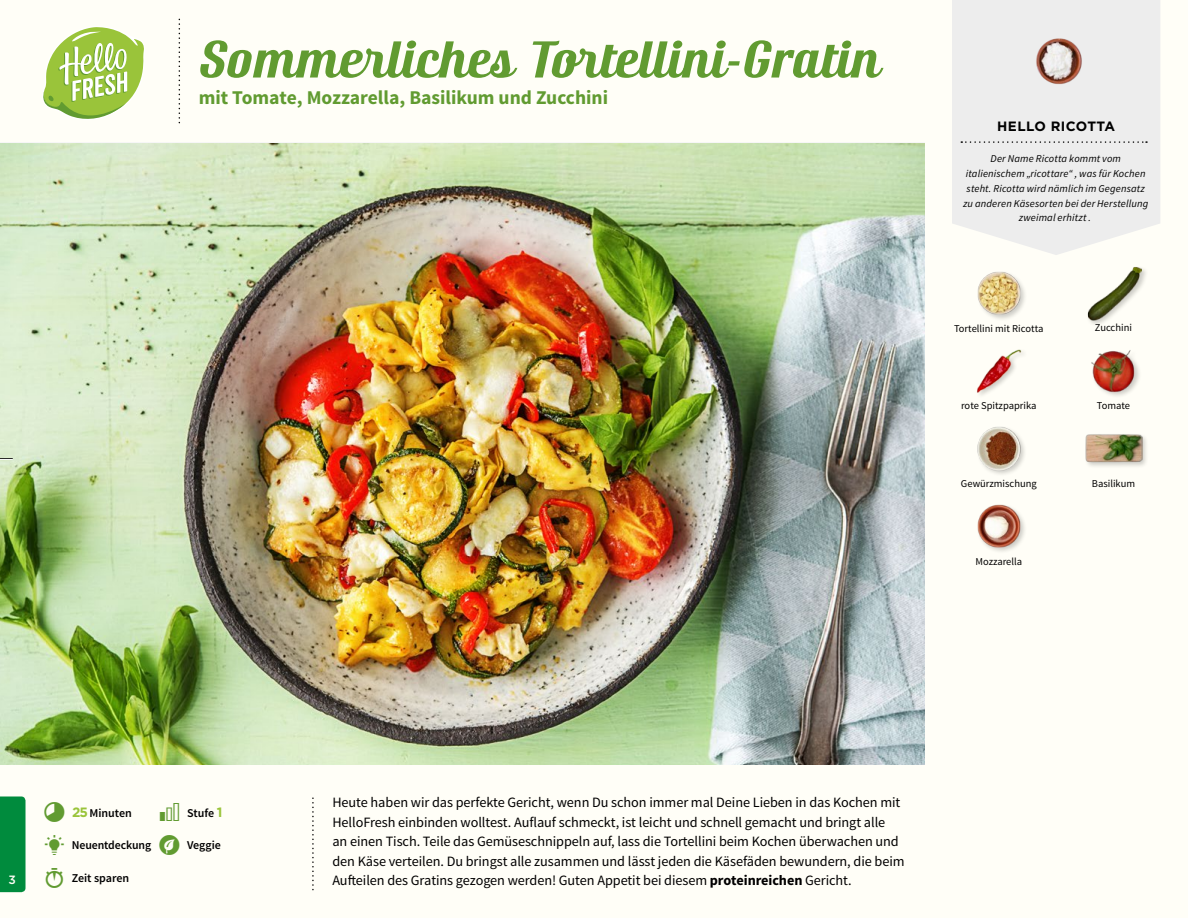
<style>
.page{position:relative;width:1188px;height:918px;background:#fffef7}
.page>*{position:absolute;margin:0;border:0;box-sizing:border-box;transform-origin:0 0}
.t1{font:54px "Ritts Cursive";color:#619b31}
.t2{font:700 19.5px "Source Sans Pro";color:#619b31}
.t3{font:14.25px/19.5px "Source Sans Pro";letter-spacing:-.005em;color:#000}
.t4{font:700 13.5px "Gotham";letter-spacing:.03em;color:#000}
.t5{font:600 12px "Source Sans Pro";letter-spacing:-.01em;color:#000}
.t6{font:500 12px "Gotham";color:#fffef7}
.t7{font:italic 10.5px/14.7px "Source Sans Pro";letter-spacing:.015em;color:#000;text-align:center}
.t8{font:10.5px "Source Sans Pro";color:#000}
.s1{font-family:"Gotham";font-weight:700;font-size:13.5px;color:#9ac43a}
.s2{font-weight:700}
</style>
<div class="page">
<div style="left:1085px;top:433px;width:63px;height:37px;background:#000;opacity:.2"></div>
<img style="left:1085px;top:433px;width:57px;height:37px">
<img style="left:977px;top:427px;width:48px;height:47px">
<div style="left:1086px;top:265px;width:63px;height:63px;background:#000;opacity:.2"></div>
<img style="left:1086px;top:265px;width:56px;height:56px">
<img style="left:977px;top:271px;width:48px;height:48px">
<img style="left:1091px;top:350px;width:48px;height:46px">
<img style="left:977px;top:349px;width:46px;height:46px">
<img style="left:977px;top:504px;width:48px;height:48px">
<svg style="left:43px;top:27px;width:101px;height:92px"></svg>
<div style="left:952px;top:0;width:208px;height:255px;background:#ededed"></div>
<svg style="left:961px;top:141px;width:186px;height:2px"></svg>
<div style="left:0;top:796px;width:26px;height:96px;background:#008b3d"></div>
<img style="left:1029px;top:30px;width:61px;height:61px">
<img style="left:0;top:144px;width:925px;height:621px">
<svg style="left:0;top:458px;width:13px;height:2px"></svg>
<h1 class="t1" style="left:199px;top:28px;width:684px">Sommerliches Tortellini-Gratin</h1>
<h2 class="t2" style="left:199px;top:85px;width:411px">mit Tomate, Mozzarella, Basilikum und Zucchini</h2>
<p class="t4" style="left:997px;top:117px;width:119px">HELLO RICOTTA</p>
<p class="t7" style="left:963px;top:152px;width:187px">Der Name Ricotta kommt vom italienischem „ricottare“ , was für Kochen steht. Ricotta wird nämlich im Gegensatz zu anderen Käsesorten bei der Herstellung zweimal erhitzt .</p>
<p class="t8" style="left:954px;top:322px;width:91px">Tortellini mit Ricotta</p>
<p class="t8" style="left:1095px;top:321px;width:39px">Zucchini</p>
<p class="t8" style="left:961px;top:399px;width:77px">rote Spitzpaprika</p>
<p class="t8" style="left:1097px;top:399px;width:35px">Tomate</p>
<p class="t8" style="left:961px;top:477px;width:77px">Gewürzmischung</p>
<p class="t8" style="left:1092px;top:477px;width:45px">Basilikum</p>
<p class="t8" style="left:975px;top:555px;width:48px">Mozzarella</p>
<p class="t6" style="left:9px;top:872px;width:9px">3</p>
<p class="t5" style="left:72px;top:805px;width:61px"><span class="s1">25</span> Minuten</p>
<p class="t5" style="left:72px;top:838px;width:81px">Neuentdeckung</p>
<p class="t5" style="left:187px;top:838px;width:35px">Veggie</p>
<p class="t5" style="left:187px;top:805px;width:37px">Stufe <span class="s1">1</span></p>
<p class="t5" style="left:72px;top:870px;width:59px">Zeit sparen</p>
<p class="t3" style="left:332px;top:793px;width:574px">Heute haben wir das perfekte Gericht, wenn Du schon immer mal Deine Lieben in das Kochen mit HelloFresh einbinden wolltest. Auflauf schmeckt, ist leicht und schnell gemacht und bringt alle<br>an einen Tisch. Teile das Gemüseschnippeln auf, lass die Tortellini beim Kochen überwachen und den Käse verteilen. Du bringst alle zusammen und lässt jeden die Käsefäden bewundern, die beim Aufteilen des Gratins gezogen werden! Guten Appetit bei diesem <span class="s2">proteinreichen</span> Gericht.</p>
</div>
